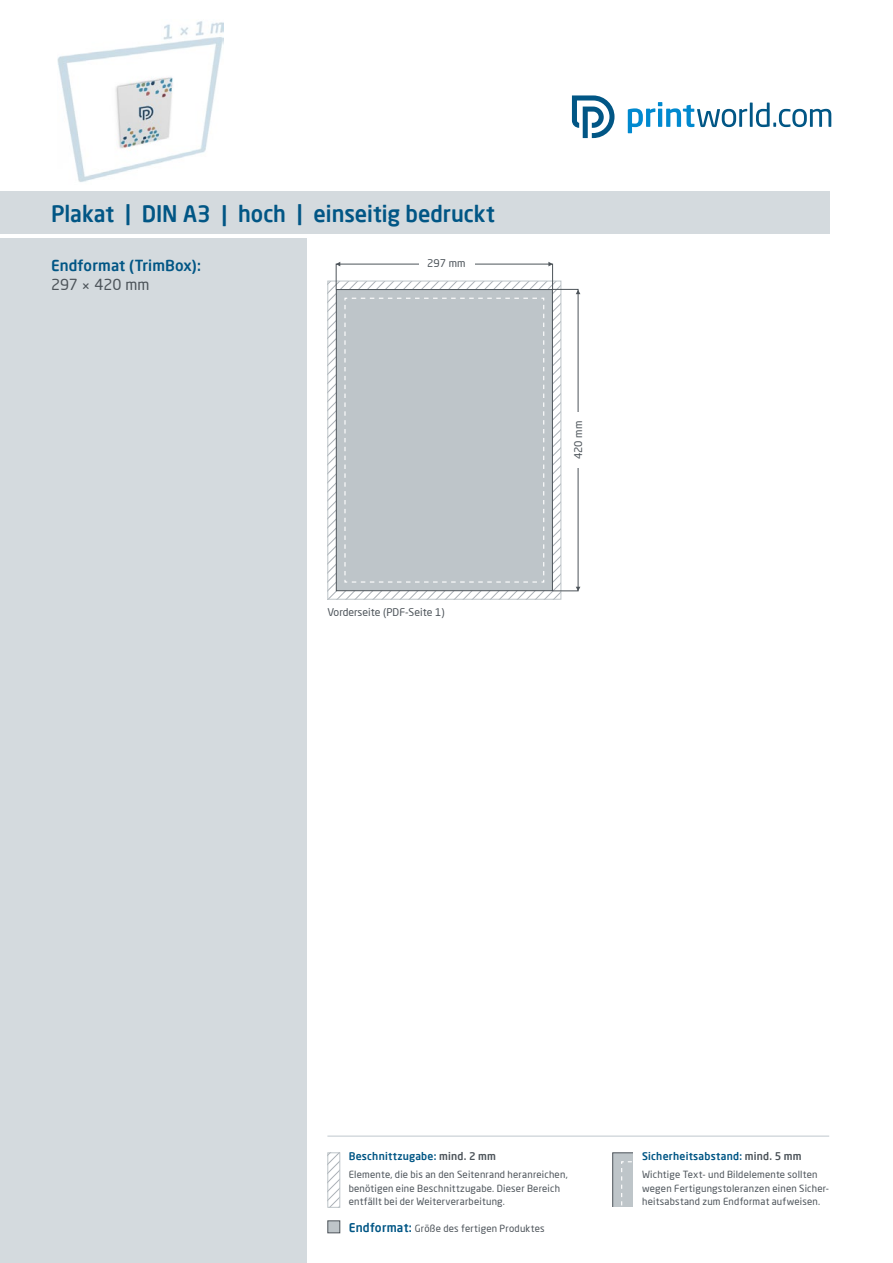
<style>
.page{position:relative;width:893px;height:1263px;background:#fff}
.page>*{position:absolute;margin:0;border:0;box-sizing:border-box;transform-origin:0 0}
.t1{font:500 22.5px "Neo Sans Pro";color:#015685;scale:.96 1}
.t2{font:500 15px "Neo Sans Pro";letter-spacing:.01em;color:#015685}
.t3{font:15px "Neo Sans Pro";letter-spacing:.005em;color:#4d545a}
.t4{font:500 10.5px "Neo Sans Pro";letter-spacing:.025em;color:#015685}
.t5{font:10.5px "Neo Sans Pro";color:#4d545a}
.t6{font:9.75px/13.5px "Neo Sans Pro";letter-spacing:.02em;color:#4d545a}
.s1{color:#4d545a}
.s2{font-weight:500;font-size:12px;color:#015685}
</style>
<div class="page">
<div style="left:0;top:238px;width:306px;height:1025px;background:#d4dade"></div>
<div style="left:0;top:191px;width:829px;height:43px;background:#d4dade"></div>
<svg style="left:628px;top:102px;width:203px;height:31px"></svg>
<svg style="left:572px;top:96px;width:42px;height:42px"></svg>
<hr style="left:327px;top:1135px;width:502px;height:2px;background:#d4dade">
<svg style="left:329px;top:1154px;width:9px;height:52px"></svg>
<div style="left:327px;top:1152px;width:13px;height:56px;border:1px solid #bec5c9"></div>
<div style="left:327px;top:1220px;width:13px;height:13px;background:#bec5c9;border:1px solid #4d545a"></div>
<div style="left:612px;top:1152px;width:34px;height:60px;background:#bec5c9;border:1px solid #4d545a"></div>
<svg style="left:621px;top:1161px;width:13px;height:47px"></svg>
<div style="left:634px;top:1148px;width:17px;height:68px;background:#fff"></div>
<div style="left:608px;top:1208px;width:26px;height:8px;background:#fff"></div>
<div style="left:336px;top:289px;width:217px;height:302px;background:#bec5c9"></div>
<div style="left:336px;top:264px;width:217px;height:26px;border:1px solid #4d545a"></div>
<svg style="left:336px;top:262px;width:4px;height:4px"></svg>
<svg style="left:548px;top:262px;width:5px;height:4px"></svg>
<svg style="left:576px;top:290px;width:4px;height:4px"></svg>
<svg style="left:576px;top:587px;width:4px;height:4px"></svg>
<div style="left:419px;top:259px;width:55px;height:9px;background:#fff"></div>
<svg style="left:328px;top:298px;width:233px;height:301px"></svg>
<svg style="left:344px;top:297px;width:201px;height:286px"></svg>
<img style="left:57px;top:21px;width:166px;height:161px">
<h1 class="t1" style="left:51px;top:200px;width:464px">Plakat | DIN A3 | hoch | einseitig bedruckt</h1>
<h2 class="t2" style="left:51px;top:256px;width:151px">Endformat (TrimBox):</h2>
<h2 class="t3" style="left:51px;top:276px;width:100px">297 × 420 mm</h2>
<p class="t5" style="left:427px;top:257px;width:40px">297 mm</p>
<p class="t5" style="left:327px;top:606px;width:119px">Vorderseite (PDF-Seite 1)</p>
<p class="t5" style="left:572px;top:459px;width:40px;rotate:-90deg">420 mm</p>
<p class="t4" style="left:349px;top:1150px;width:149px">Beschnittzugabe: <span class="s1">mind. 2 mm</span></p>
<p class="t6" style="left:349px;top:1168px;width:221px">Elemente, die bis an den Seitenrand heranreichen, benötigen eine Beschnittzugabe. Dieser Bereich entfällt bei der Weiterverarbeitung.</p>
<p class="t6" style="left:349px;top:1221px;width:197px"><span class="s2">Endformat:</span> Größe des fertigen Produktes</p>
<p class="t4" style="left:642px;top:1150px;width:161px">Sicherheitsabstand: <span class="s1">mind. 5 mm</span></p>
<p class="t6" style="left:642px;top:1168px;width:189px">Wichtige Text- und Bildelemente sollten wegen Fertigungstoleranzen einen Sicher&shy;heitsabstand zum Endformat aufweisen.</p>
</div>
